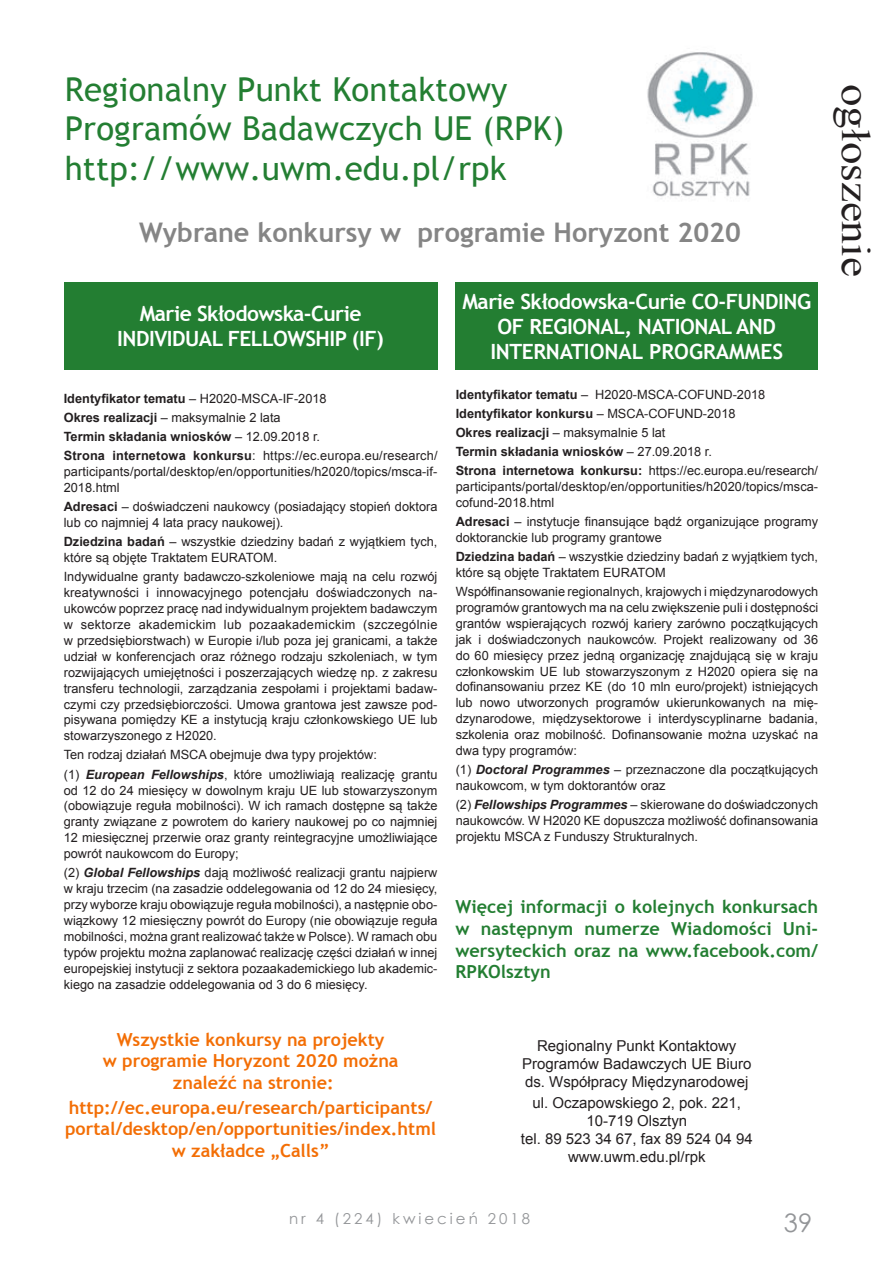
<style>
.page{position:relative;width:893px;height:1263px;background:#fff}
.page>*{position:absolute;margin:0;border:0;box-sizing:border-box;transform-origin:0 0}
.t1{font:40.5px "Times New Roman";color:#231f20;scale:1.11 1}
.t2{font:33px/39.6px "Trebuchet MS";letter-spacing:.005em;color:#237e32}
.t3{font:700 27px "Trebuchet MS";color:#858585}
.t4{font:25.5px "Century Gothic";color:#939598}
.t5{font:700 21px/25.2px "Trebuchet MS";letter-spacing:-.02em;color:#fff;text-align:center}
.t6{font:700 18px/21.6px "Trebuchet MS";color:#f36e05;text-align:center}
.t7{font:700 18px/21.6px "Trebuchet MS";color:#237e32;text-align:justify}
.t8{font:15px/18px "Arial";color:#231f20;text-align:center}
.t9{font:15px "Century Gothic";letter-spacing:.2em;color:#939598}
.t10{font:12.75px/15.9px "Arial";color:#231f20}
.t11{font:700 12.75px/19.2px "Arial";color:#231f20}
.s1{font-weight:400}
.s2{font-weight:700}
.s3{font-weight:700;font-style:italic}
</style>
<div class="page">
<img style="left:647px;top:52px;width:106px;height:145px">
<div style="left:64px;top:282px;width:373px;height:88px;background:#237e32"></div>
<div style="left:455px;top:282px;width:363px;height:88px;background:#237e32"></div>
<h2 class="t2" style="left:65px;top:70px;width:501px">Regionalny Punkt Kontaktowy<br>Programów Badawczych UE (RPK) http://www.uwm.edu.pl/rpk</h2>
<h3 class="t3" style="left:139px;top:216px;width:603px">Wybrane konkursy w programie Horyzont 2020</h3>
<h3 class="t5" style="left:117px;top:301px;width:268px">Marie Skłodowska-Curie<br>INDIVIDUAL FELLOWSHIP (IF)</h3>
<p class="t11" style="left:64px;top:389px;width:375px">Identyfikator tematu <span class="s1">– H2020-MSCA-IF-2018<br></span>Okres realizacji <span class="s1">– maksymalnie 2 lata<br></span>Termin składania wniosków <span class="s1">– 12.09.2018 r.<br></span>Strona internetowa konkursu<span class="s1">: https://ec.europa.eu/research/</span></p>
<p class="t10" style="left:64px;top:464px;width:375px">participants/portal/desktop/en/opportunities/h2020/topics/msca-if-<br>2018.html</p>
<p class="t10" style="left:64px;top:499px;width:375px"><span class="s2">Adresaci</span> – doświadczeni naukowcy (posiadający stopień doktora lub co najmniej 4 lata pracy naukowej).</p>
<p class="t10" style="left:64px;top:534px;width:375px"><span class="s2">Dziedzina badań</span> – wszystkie dziedziny badań z wyjątkiem tych, które są objęte Traktatem EURATOM.</p>
<p class="t10" style="left:64px;top:569px;width:375px;text-align:justify">Indywidualne granty badawczo-szkoleniowe mają na celu rozwój kreatywności i innowacyjnego potencjału doświadczonych na&shy;ukowców poprzez pracę nad indywidualnym projektem badawczym w sektorze akademickim lub pozaakademickim (szczególnie w przedsiębiorstwach) w Europie i/lub poza jej granicami, a także udział w konferencjach oraz różnego rodzaju szkoleniach, w tym rozwijających umiejętności i poszerzających wiedzę np. z zakresu transferu technologii, zarządzania zespołami i projektami badaw&shy;czymi czy przedsiębiorczości. Umowa grantowa jest zawsze pod&shy;pisywana pomiędzy KE a instytucją kraju członkowskiego UE lub stowarzyszonego z H2020.</p>
<p class="t10" style="left:64px;top:745px;width:375px;line-height:19.2px">Ten rodzaj działań MSCA obejmuje dwa typy projektów:<br>(1) <span class="s3">European Fellowships</span>, które umożliwiają realizację grantu</p>
<p class="t10" style="left:64px;top:782px;width:375px;text-align:justify">od 12 do 24 miesięcy w dowolnym kraju UE lub stowarzyszonym (obowiązuje reguła mobilności). W ich ramach dostępne są także granty związane z powrotem do kariery naukowej po co najmniej 12 miesięcznej przerwie oraz granty reintegracyjne umożliwiające powrót naukowcom do Europy;</p>
<p class="t10" style="left:64px;top:865px;width:375px;text-align:justify">(2) <span class="s3">Global Fellowships</span> dają możliwość realizacji grantu najpierw w kraju trzecim (na zasadzie oddelegowania od 12 do 24 miesięcy, przy wyborze kraju obowiązuje reguła mobilności), a następnie obo&shy;wiązkowy 12 miesięczny powrót do Europy (nie obowiązuje reguła mobilności, można grant realizować także w Polsce). W ramach obu typów projektu można zaplanować realizację części działań w innej europejskiej instytucji z sektora pozaakademickiego lub akademic&shy;kiego na zasadzie oddelegowania od 3 do 6 miesięcy.</p>
<h3 class="t5" style="left:462px;top:288px;width:350px">Marie Skłodowska-Curie CO-FUNDING<br>OF REGIONAL, NATIONAL AND<br>INTERNATIONAL PROGRAMMES</h3>
<p class="t11" style="left:456px;top:385px;width:364px">Identyfikator tematu <span class="s1">– H2020-MSCA-COFUND-2018<br></span>Identyfikator konkursu <span class="s1">– MSCA-COFUND-2018<br></span>Okres realizacji <span class="s1">– maksymalnie 5 lat<br></span>Termin składania wniosków <span class="s1">– 27.09.2018 r.<br></span>Strona internetowa konkursu: <span class="s1">https://ec.europa.eu/research/</span></p>
<p class="t10" style="left:456px;top:479px;width:364px">participants/portal/desktop/en/opportunities/h2020/topics/msca&shy;cofund-2018.html</p>
<p class="t10" style="left:456px;top:514px;width:364px"><span class="s2">Adresaci</span> – instytucje finansujące bądź organizujące programy doktoranckie lub programy grantowe</p>
<p class="t10" style="left:456px;top:549px;width:364px"><span class="s2">Dziedzina badań</span> – wszystkie dziedziny badań z wyjątkiem tych, które są objęte Traktatem EURATOM</p>
<p class="t10" style="left:456px;top:584px;width:364px;text-align:justify">Współfinansowanie regionalnych, krajowych i międzynarodowych programów grantowych ma na celu zwiększenie puli i dostępności grantów wspierających rozwój kariery zarówno początkujących jak i doświadczonych naukowców. Projekt realizowany od 36 do 60 miesięcy przez jedną organizację znajdującą się w kraju członkowskim UE lub stowarzyszonym z H2020 opiera się na dofinansowaniu przez KE (do 10 mln euro/projekt) istniejących lub nowo utworzonych programów ukierunkowanych na mię&shy;dzynarodowe, międzysektorowe i interdyscyplinarne badania, szkolenia oraz mobilność. Dofinansowanie można uzyskać na dwa typy programów:</p>
<p class="t10" style="left:456px;top:762px;width:364px">(1) <span class="s3">Doctoral Programmes</span> – przeznaczone dla początkujących naukowcom, w tym doktorantów oraz</p>
<p class="t10" style="left:456px;top:797px;width:364px;text-align:justify">(2) <span class="s3">Fellowships Programmes</span> – skierowane do doświadczonych naukowców. W H2020 KE dopuszcza możliwość dofinansowania projektu MSCA z Funduszy Strukturalnych.</p>
<h3 class="t7" style="left:455px;top:896px;width:364px">Więcej informacji o kolejnych konkursach w następnym numerze Wiadomości Uni&shy;wersyteckich oraz na www.facebook.com/ RPKOlsztyn</h3>
<h1 class="t1" style="left:883px;top:84px;width:175px;rotate:90deg">ogłoszenie</h1>
<h3 class="t6" style="left:103px;top:1028px;width:297px">Wszystkie konkursy na projekty<br>w programie Horyzont 2020 można znaleźć na stronie:</h3>
<h3 class="t6" style="left:65px;top:1096px;width:372px">http://ec.europa.eu/research/participants/ portal/desktop/en/opportunities/index.html w zakładce „Calls”</h3>
<p class="t8" style="left:522px;top:1037px;width:231px">Regionalny Punkt Kontaktowy<br>Programów Badawczych UE Biuro ds. Współpracy Międzynarodowej</p>
<p class="t8" style="left:521px;top:1094px;width:233px">ul. Oczapowskiego 2, pok. 221,<br>10-719 Olsztyn<br>tel. 89 523 34 67, fax 89 524 04 94 www.uwm.edu.pl/rpk</p>
<p class="t9" style="left:289px;top:1208px;width:243px">nr 4 (224) kwiecień 2018</p>
<h3 class="t4" style="left:784px;top:1205px;width:30px">39</h3>
</div>
